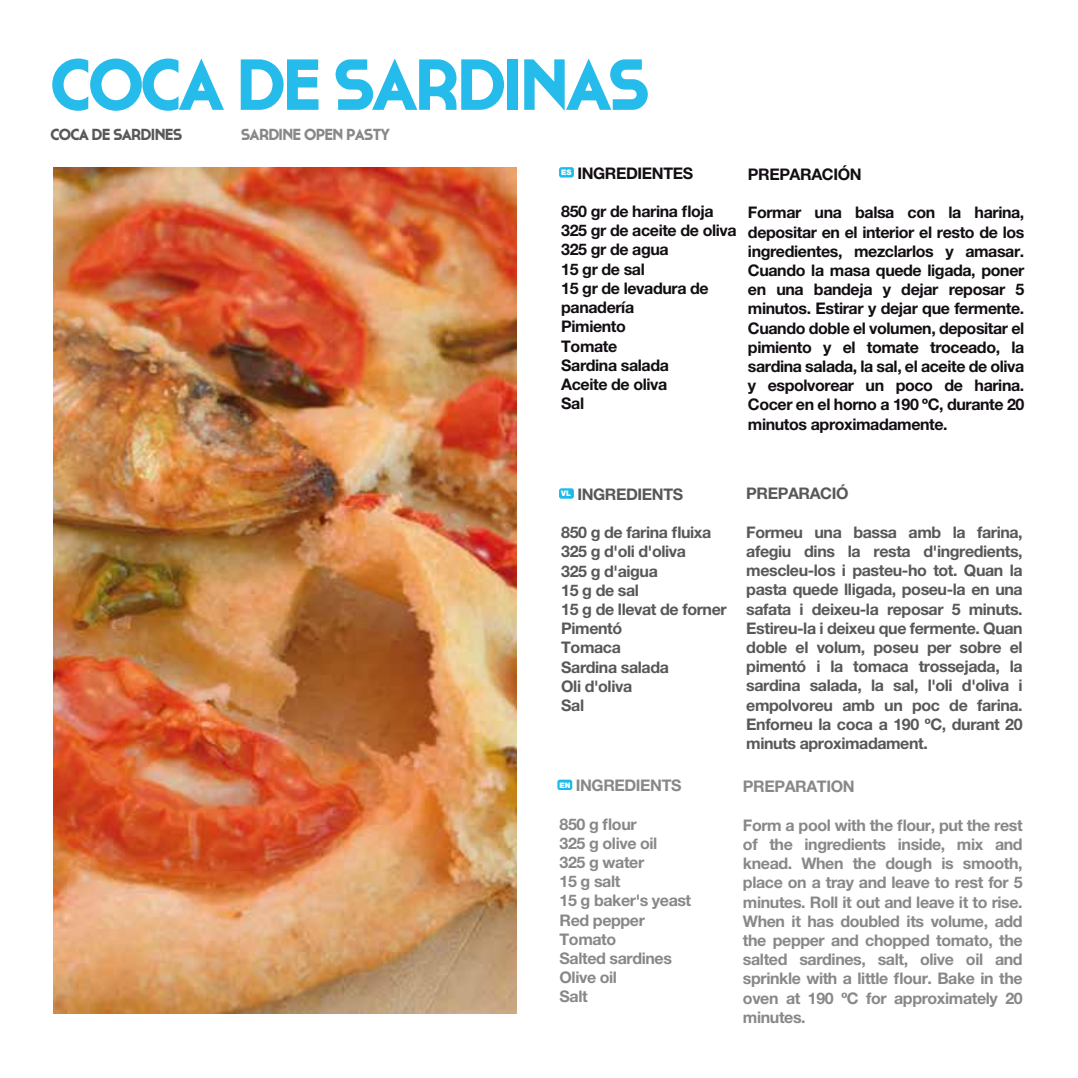
<style>
.page{position:relative;width:1078px;height:1078px;background:#fff}
.page>*{position:absolute;margin:0;border:0;box-sizing:border-box;transform-origin:0 0}
.t1{font:700 72px "Cassannet";letter-spacing:-.045em;color:#25bbea}
.t2{font:700 16px/19.2px "Helvetica Neue LT Std";letter-spacing:-.025em;color:#130e13}
.t3{font:700 16px/19.2px "Helvetica Neue LT Std";letter-spacing:-.025em;color:#58585a}
.t4{font:700 16px/19.2px "Helvetica Neue LT Std";letter-spacing:-.025em;color:#87888a}
.t5{font:700 16px "Cassannet";letter-spacing:-.045em;color:#87888a}
.t6{font:700 16px "Cassannet";letter-spacing:-.045em;color:#58585a}
.t7{font:900 7.6px "Helvetica Neue LT Std";color:#fff}
</style>
<div class="page">
<div style="left:559px;top:167px;width:14px;height:10px;background:#1bbbea;border-radius:2px"></div>
<div style="left:557px;top:779px;width:15px;height:10px;background:#1bbbea;border-radius:2px"></div>
<div style="left:559px;top:488px;width:14px;height:10px;background:#1bbbea;border-radius:2px"></div>
<img style="left:54px;top:168px;width:462px;height:844px">
<h1 class="t1" style="left:50px;top:42px;width:600px">COCA DE SARDINAS</h1>
<p class="t6" style="left:50px;top:125px;width:133px">COCA DE SARDINES</p>
<p class="t5" style="left:241px;top:125px;width:150px">SARDINE OPEN PASTY</p>
<p class="t2" style="left:577px;top:163px;width:117px">INGREDIENTES</p>
<p class="t2" style="left:561px;top:201px;width:177px">850 gr de harina floja<br>325 gr de aceite de oliva<br>325 gr de agua<br>15 gr de sal<br>15 gr de levadura de panadería<br>Pimiento<br>Tomate<br>Sardina salada<br>Aceite de oliva<br>Sal</p>
<p class="t7" style="left:561px;top:168px;width:12px">ES</p>
<p class="t2" style="left:747px;top:164px;width:115px">PREPARACIÓN</p>
<p class="t2" style="left:747px;top:202px;width:278px;text-align:justify">Formar una balsa con la harina, depositar en el interior el resto de los ingredientes, mezclarlos y amasar.<br>Cuando la masa quede ligada, poner en una bandeja y dejar reposar 5 minutos. Estirar y dejar que fermente.<br>Cuando doble el volumen, depositar el pimiento y el tomate troceado, la sardina salada, la sal, el aceite de oliva y espolvorear un poco de harina.<br>Cocer en el horno a 190 ºC, durante 20 minutos aproximadamente.</p>
<p class="t3" style="left:577px;top:484px;width:107px">INGREDIENTS</p>
<p class="t3" style="left:561px;top:522px;width:167px">850 g de farina fluixa<br>325 g d'oli d'oliva<br>325 g d'aigua<br>15 g de sal<br>15 g de llevat de forner<br>Pimentó<br>Tomaca<br>Sardina salada<br>Oli d'oliva<br>Sal</p>
<p class="t7" style="left:561px;top:489px;width:11px">VL</p>
<p class="t4" style="left:575px;top:775px;width:107px">INGREDIENTS</p>
<p class="t4" style="left:559px;top:813px;width:133px">850 g flour<br>325 g olive oil<br>325 g water<br>15 g salt<br>15 g baker's yeast<br>Red pepper<br>Tomato<br>Salted sardines<br>Olive oil<br>Salt</p>
<p class="t7" style="left:559px;top:780px;width:13px">EN</p>
<p class="t3" style="left:746px;top:483px;width:104px">PREPARACIÓ</p>
<p class="t3" style="left:746px;top:522px;width:278px;text-align:justify">Formeu una bassa amb la farina, afegiu dins la resta d'ingredients, mescleu-los i pasteu-ho tot. Quan la pasta quede lligada, poseu-la en una safata i deixeu-la reposar 5 minuts.<br>Estireu-la i deixeu que fermente. Quan doble el volum, poseu per sobre el pimentó i la tomaca trossejada, la sardina salada, la sal, l'oli d'oliva i empolvoreu amb un poc de farina.<br>Enforneu la coca a 190 ºC, durant 20 minuts aproximadament.</p>
<p class="t4" style="left:742px;top:776px;width:113px">PREPARATION</p>
<p class="t4" style="left:742px;top:814px;width:281px;text-align:justify">Form a pool with the flour, put the rest of the ingredients inside, mix and knead. When the dough is smooth, place on a tray and leave to rest for 5 minutes. Roll it out and leave it to rise.<br>When it has doubled its volume, add the pepper and chopped tomato, the salted sardines, salt, olive oil and sprinkle with a little flour. Bake in the oven at 190 ºC for approximately 20 minutes.</p>
</div>
